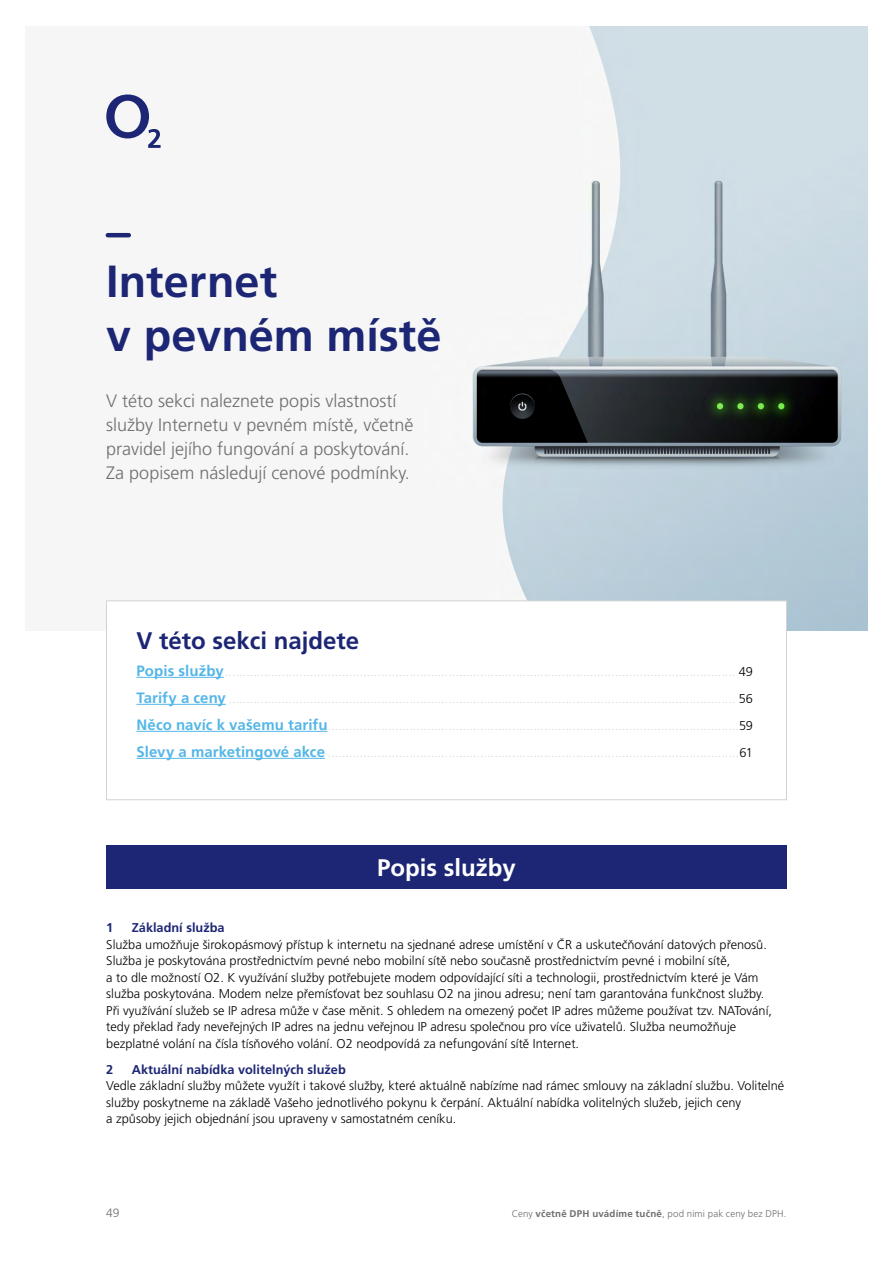
<style>
.page{position:relative;width:893px;height:1263px;background:#fff}
.page>*{position:absolute;margin:0;border:0;box-sizing:border-box;transform-origin:0 0}
.t1{font:700 45px/54px "Frutiger CE";color:#1c2674}
.t2{font:700 24px "Frutiger CE";color:#1c2674}
.t3{font:700 24px "Frutiger CE";color:#fff}
.t4{font:300 18px/24px "Frutiger CE";color:#6d6e71}
.t5{font:300 12.75px/16.5px "Frutiger CE";color:#000}
.t6{font:300 12.75px/27px "Frutiger CE";letter-spacing:-.01em;color:#d1d3d4;text-align:justify}
.t7{font:700 12.75px "Frutiger CE";color:#1c2674}
.t8{font:300 12px "Frutiger CE";color:#6d6e71}
.t9{font:300 9.75px "Frutiger CE";letter-spacing:.01em;color:#6d6e71}
.s1{font-weight:700;font-size:15px;color:#54b6e7}
.s2{color:#000}
.s3{font-weight:700}
</style>
<div class="page">
<img style="left:105px;top:27px;width:762px;height:603px">
<svg style="left:106px;top:82px;width:55px;height:66px"></svg>
<div style="left:106px;top:601px;width:680px;height:199px;background:#fff"></div>
<hr style="left:136px;top:677px;width:88px;height:1px;background:#54b6e7">
<hr style="left:136px;top:704px;width:90px;height:1px;background:#54b6e7">
<hr style="left:136px;top:731px;width:191px;height:1px;background:#54b6e7">
<hr style="left:136px;top:758px;width:189px;height:1px;background:#54b6e7">
<div style="left:106px;top:601px;width:681px;height:199px;border:1px solid #d1d3d4"></div>
<div style="left:106px;top:845px;width:681px;height:43px;background:#1c2674"></div>
<hr style="left:108px;top:233px;width:21px;height:4px;background:#1c2674">
<h1 class="t1" style="left:106px;top:254px;width:337px">Internet<br>v pevném místě</h1>
<h3 class="t4" style="left:106px;top:388px;width:309px">V této sekci naleznete popis vlastností služby Internetu v pevném místě, včetně pravidel jejího fungování a poskytování.<br>Za popisem následují cenové podmínky.</h3>
<h2 class="t2" style="left:136px;top:627px;width:224px">V této sekci najdete</h2>
<p class="t6" style="left:136px;top:658px;width:618px"><span class="s1">Popis služby</span>................................................................................................................................................ <span class="s2">49<br></span><span class="s1">Tarify a ceny</span> ............................................................................................................................................... <span class="s2">56<br></span><span class="s1">Něco navíc k vašemu tarifu</span>....................................................................................................................<span class="s2">59<br></span><span class="s1">Slevy a marketingové akce</span> ....................................................................................................................<span class="s2">61</span></p>
<h2 class="t3" style="left:377px;top:854px;width:140px">Popis služby</h2>
<p class="t7" style="left:106px;top:921px;width:9px">1</p>
<p class="t7" style="left:132px;top:921px;width:94px">Základní služba</p>
<p class="t5" style="left:106px;top:936px;width:667px">Služba umožňuje širokopásmový přístup k internetu na sjednané adrese umístění v ČR a uskutečňování datových přenosů.<br>Služba je poskytována prostřednictvím pevné nebo mobilní sítě nebo současně prostřednictvím pevné i mobilní sítě,<br>a to dle možností O2. K využívání služby potřebujete modem odpovídající síti a technologii, prostřednictvím které je Vám služba poskytována. Modem nelze přemísťovat bez souhlasu O2 na jinou adresu; není tam garantována funkčnost služby.<br>Při využívání služeb se IP adresa může v čase měnit. S ohledem na omezený počet IP adres můžeme používat tzv. NATování, tedy překlad řady neveřejných IP adres na jednu veřejnou IP adresu společnou pro více uživatelů. Služba neumožňuje bezplatné volání na čísla tísňového volání. O2 neodpovídá za nefungování sítě Internet.</p>
<p class="t7" style="left:106px;top:1062px;width:9px">2</p>
<p class="t7" style="left:132px;top:1062px;width:215px">Aktuální nabídka volitelných služeb</p>
<p class="t5" style="left:106px;top:1077px;width:679px">Vedle základní služby můžete využít i takové služby, které aktuálně nabízíme nad rámec smlouvy na základní službu. Volitelné služby poskytneme na základě Vašeho jednotlivého pokynu k čerpání. Aktuální nabídka volitelných služeb, jejich ceny<br>a způsoby jejich objednání jsou upraveny v samostatném ceníku.</p>
<p class="t8" style="left:106px;top:1206px;width:15px">49</p>
<p class="t9" style="left:512px;top:1208px;width:276px">Ceny <span class="s3">včetně DPH uvádíme tučně</span>, pod nimi pak ceny bez DPH.</p>
</div>
